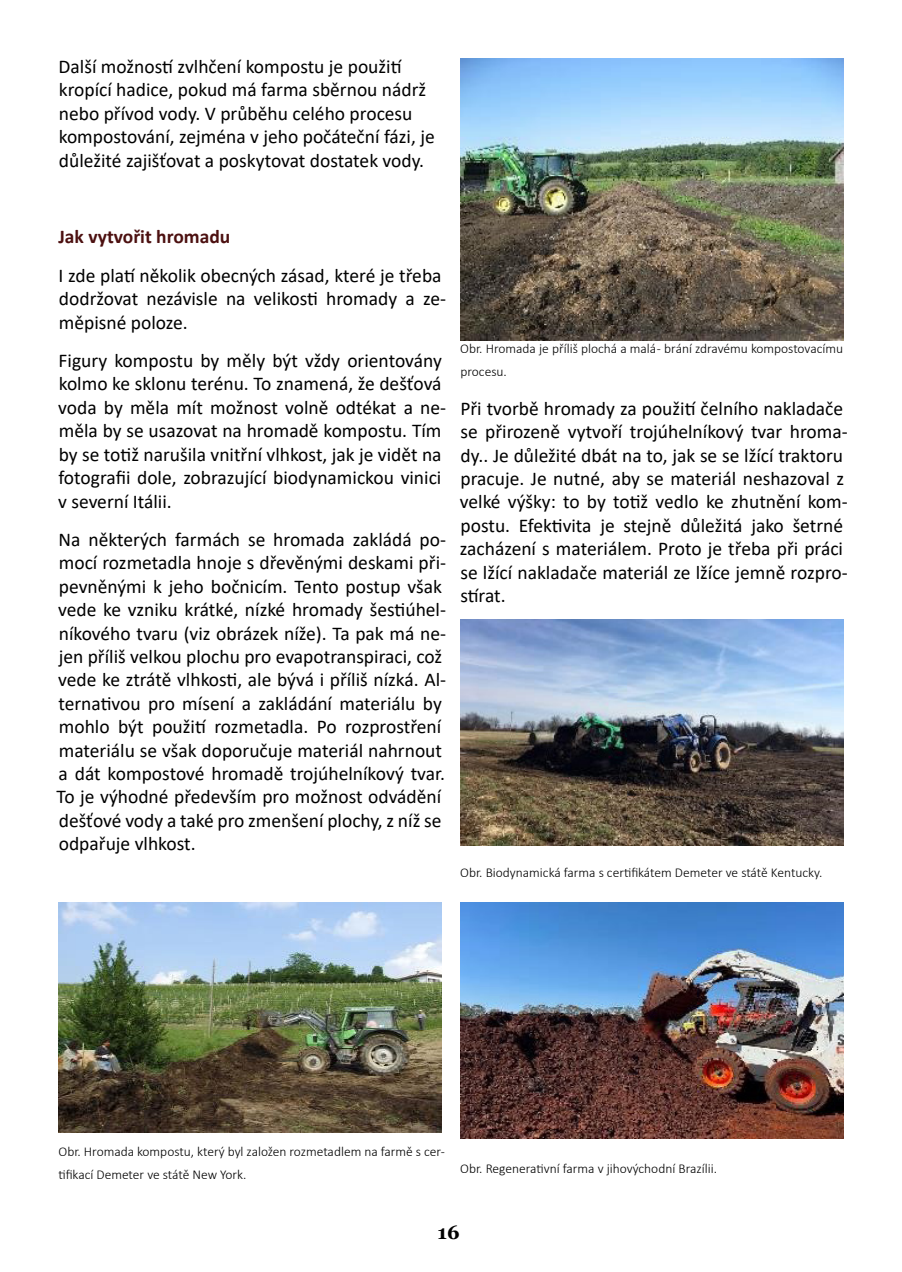
<style>
.page{position:relative;width:902px;height:1272px;background:#fff}
.page>*{position:absolute;margin:0;border:0;box-sizing:border-box;transform-origin:0 0}
.Hlavní_text{font:19.5px/23.4px "Calibri";color:#000}
.Hlavní_text-2{font:700 19.5px "Calibri";color:#4c1010}
.t1{font:700 19.5px "Georgia";color:#000}
.Hlavní_text-3{font:300 13.5px/23.4px "Calibri";color:#000}
</style>
<div class="page">
<img style="left:460px;top:619px;width:383px;height:226px">
<img style="left:460px;top:58px;width:383px;height:283px">
<img style="left:460px;top:902px;width:383px;height:236px">
<img style="left:58px;top:902px;width:384px;height:230px">
<p class="Hlavní_text" style="left:59px;top:54px;width:377px">Další možností zvlhčení kompostu je použití kropící hadice, pokud má farma sběrnou nádrž nebo přívod vody. V průběhu celého procesu kompostování, zejména v jeho počáteční fázi, je důležité zajišťovat a poskytovat dostatek vody.</p>
<p class="Hlavní_text-2" style="left:58px;top:223px;width:173px">Jak vytvořit hromadu</p>
<p class="Hlavní_text" style="left:59px;top:263px;width:389px">I zde platí několik obecných zásad, které je třeba dodržovat nezávisle na velikosti hromady a ze&shy;měpisné poloze.</p>
<p class="Hlavní_text" style="left:58px;top:348px;width:389px">Figury kompostu by měly být vždy orientovány kolmo ke sklonu terénu. To znamená, že dešťová voda by měla mít možnost volně odtékat a ne&shy;měla by se usazovat na hromadě kompostu. Tím by se totiž narušila vnitřní vlhkost, jak je vidět na fotografii dole, zobrazující biodynamickou vinici v severní Itálii.</p>
<p class="Hlavní_text" style="left:57px;top:527px;width:391px">Na některých farmách se hromada zakládá po&shy;mocí rozmetadla hnoje s dřevěnými deskami při&shy;pevněnými k jeho bočnicím. Tento postup však vede ke vzniku krátké, nízké hromady šestiúhel&shy;níkového tvaru (viz obrázek níže). Ta pak má ne&shy;jen příliš velkou plochu pro evapotranspiraci, což vede ke ztrátě vlhkosti, ale bývá i příliš nízká. Al&shy;ternativou pro mísení a zakládání materiálu by mohlo být použití rozmetadla. Po rozprostření materiálu se však doporučuje materiál nahrnout a dát kompostové hromadě trojúhelníkový tvar.<br>To je výhodné především pro možnost odvádění dešťové vody a také pro zmenšení plochy, z níž se odpařuje vlhkost.</p>
<p class="Hlavní_text-3" style="left:460px;top:336px;width:384px">Obr. Hromada je příliš plochá a malá - brání zdravému kompostovacímu procesu.</p>
<p class="Hlavní_text" style="left:460px;top:396px;width:389px">Při tvorbě hromady za použití čelního nakladače se přirozeně vytvoří trojúhelníkový tvar hroma&shy;dy.. Je důležité dbát na to, jak se se lžící traktoru pracuje. Je nutné, aby se materiál neshazoval z velké výšky: to by totiž vedlo ke zhutnění kom&shy;postu. Efektivita je stejně důležitá jako šetrné zacházení s materiálem. Proto je třeba při práci se lžící nakladače materiál ze lžíce jemně rozpro&shy;stírat.</p>
<p class="Hlavní_text-3" style="left:460px;top:860px;width:364px">Obr. Biodynamická farma s certifikátem Demeter ve státě Kentucky.</p>
<p class="Hlavní_text-3" style="left:58px;top:1139px;width:388px">Obr. Hromada kompostu, který byl založen rozmetadlem na farmě s cer&shy;tifikací Demeter ve státě New York.</p>
<p class="Hlavní_text-3" style="left:460px;top:1156px;width:258px">Obr. Regenerativní farma v jihovýchodní Brazílii.</p>
<p class="t1" style="left:437px;top:1219px;width:24px">16</p>
</div>
